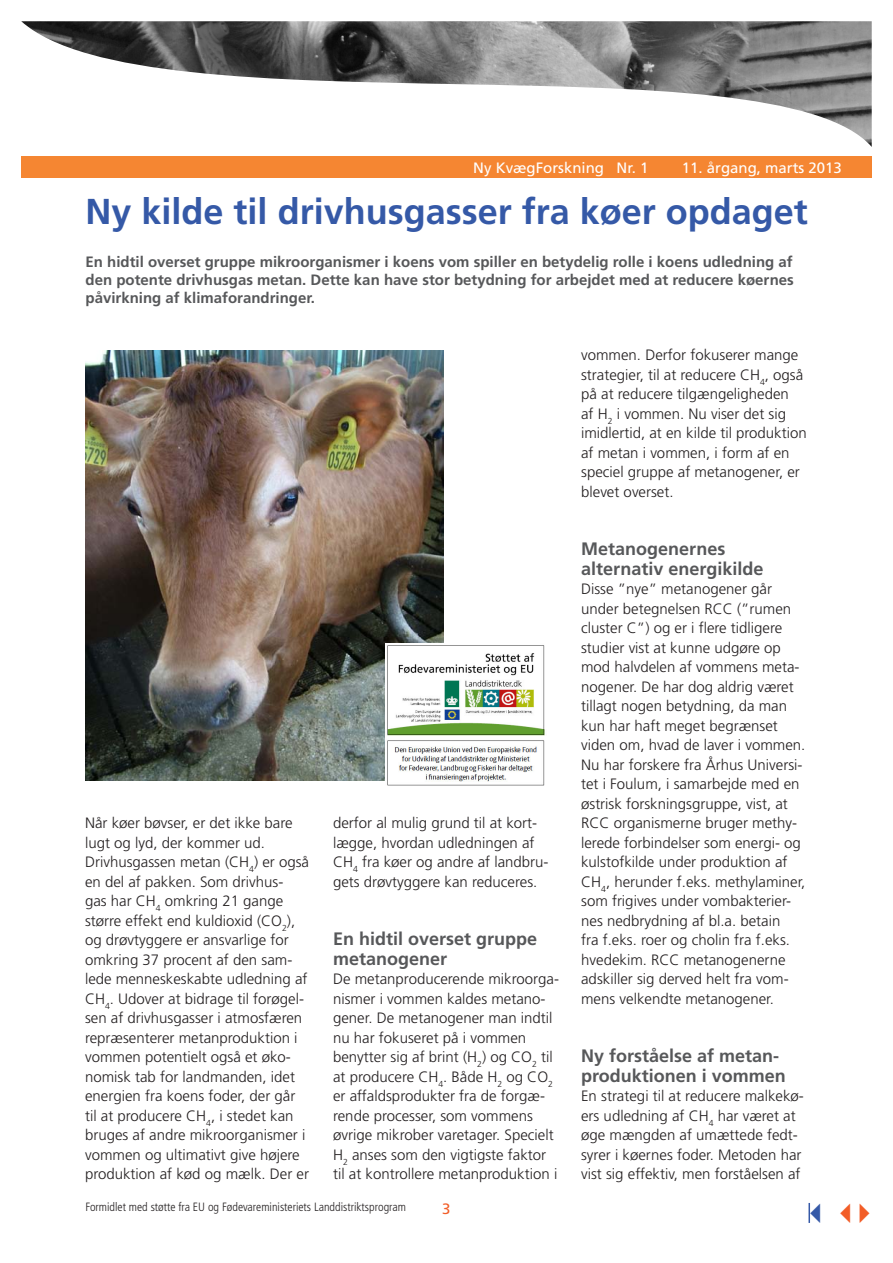
<style>
.page{position:relative;width:893px;height:1263px;background:#fff}
.page>*{position:absolute;margin:0;border:0;box-sizing:border-box;transform-origin:0 0}
.over{font:700 36px "Frutiger";color:#3559a7}
.rubrik{font:700 18px/19.5px "Frutiger";color:#57585a}
.brod{font:300 15px/19.5px "Frutiger";color:#231f20}
.indledning{font:700 15px/18px "Frutiger";color:#57585a;text-align:justify}
.t1{font:15px "Frutiger";color:#fff}
.t2{font:15px "Frutiger";color:#f25d27}
.t3{font:300 condensed 12px "Frutiger";color:#231f20}
</style>
<div class="page">
<img style="left:21px;top:21px;width:851px;height:126px">
<div style="left:21px;top:157px;width:851px;height:21px;background:#f58632"></div>
<hr style="left:808px;top:1203px;width:2px;height:20px;background:#3559a7">
<img style="left:86px;top:351px;width:358px;height:430px">
<img style="left:386px;top:644px;width:159px;height:142px">
<p class="t1" style="left:473px;top:159px;width:177px">Ny KvægForskning Nr. 1</p>
<p class="t1" style="left:682px;top:159px;width:162px">11. årgang, marts 2013</p>
<p class="over" style="left:86px;top:190px;width:724px">Ny kilde til drivhusgasser fra køer opdaget</p>
<p class="indledning" style="left:86px;top:252px;width:710px">En hidtil overset gruppe mikroorganismer i koens vom spiller en betydelig rolle i koens udledning af den potente drivhusgas metan. Dette kan have stor betydning for arbejdet med at reducere køernes påvirkning af klimaforandringer.</p>
<p class="brod" style="left:85px;top:813px;width:226px">Når køer bøvser, er det ikke bare lugt og lyd, der kommer ud.<br>Drivhusgassen metan (CH<sub>4</sub>) er også en del af pakken. Som drivhus-<br>gas har CH<sub>4</sub> omkring 21 gange større effekt end kuldioxid (CO<sub>2</sub>), og drøvtyggere er ansvarlige for omkring 37 procent af den sam&shy;lede menneskeskabte udledning af<br>CH<sub>4</sub>. Udover at bidrage til forøgel&shy;sen af drivhusgasser i atmosfæren repræsenterer metanproduktion i vommen potentielt også et øko&shy;nomisk tab for landmanden, idet energien fra koens foder, der går til at producere CH<sub>4</sub>, i stedet kan bruges af andre mikroorganismer i vommen og ultimativt give højere produktion af kød og mælk. Der er</p>
<p class="brod" style="left:333px;top:813px;width:217px">derfor al mulig grund til at kort&shy;lægge, hvordan udledningen af<br>CH<sub>4</sub> fra køer og andre af landbru&shy;gets drøvtyggere kan reduceres.</p>
<p class="rubrik" style="left:333px;top:929px;width:206px">En hidtil overset gruppe metanogener</p>
<p class="brod" style="left:333px;top:969px;width:227px">De metanproducerende mikroorga&shy;nismer i vommen kaldes metano&shy;gener. De metanogener man indtil nu har fokuseret på i vommen benytter sig af brint (H<sub>2</sub>) og CO<sub>2</sub> til at producere CH<sub>4</sub>. Både H<sub>2</sub> og CO<sub>2 </sub>er affaldsprodukter fra de forgæ&shy;rende processer, som vommens øvrige mikrober varetager. Specielt H<sub>2</sub> anses som den vigtigste faktor til at kontrollere metanproduktion i</p>
<p class="t3" style="left:86px;top:1200px;width:322px">Formidlet med støtte fra EU og Fødevareministeriets Landdistriktsprogram</p>
<p class="t2" style="left:442px;top:1200px;width:10px">3</p>
<p class="brod" style="left:581px;top:345px;width:227px">vommen. Derfor fokuserer mange strategier, til at reducere CH<sub>4</sub>, også på at reducere tilgængeligheden<br>af H<sub>2</sub> i vommen. Nu viser det sig imidlertid, at en kilde til produktion af metan i vommen, i form af en speciel gruppe af metanogener, er blevet overset.</p>
<p class="rubrik" style="left:581px;top:539px;width:146px">Metanogenernes</p>
<p class="rubrik" style="left:581px;top:558px;width:184px">alternativ energikilde</p>
<p class="brod" style="left:581px;top:579px;width:226px">Disse ”nye” metanogener går under betegnelsen RCC (”rumen cluster C”) og er i flere tidligere studier vist at kunne udgøre op mod halvdelen af vommens meta&shy;nogener. De har dog aldrig været tillagt nogen betydning, da man kun har haft meget begrænset viden om, hvad de laver i vommen.<br>Nu har forskere fra Århus Universi&shy;tet i Foulum, i samarbejde med en østrisk forskningsgruppe, vist, at<br>RCC organismerne bruger methy&shy;lerede forbindelser som energi- og kulstofkilde under produktion af<br>CH<sub>4</sub>, herunder f.eks. methylaminer, som frigives under vombakterier&shy;nes nedbrydning af bl.a. betain<br>fra f.eks. roer og cholin fra f.eks. hvedekim. RCC metanogenerne adskiller sig derved helt fra vom&shy;mens velkendte metanogener.</p>
<p class="rubrik" style="left:581px;top:1046px;width:206px">Ny forståelse af metan&shy;produktionen i vommen</p>
<p class="brod" style="left:581px;top:1086px;width:224px">En strategi til at reducere malkekø&shy;ers udledning af CH<sub>4</sub> har været at øge mængden af umættede fedt&shy;syrer i køernes foder. Metoden har vist sig effektiv, men forståelsen af</p>
</div>
